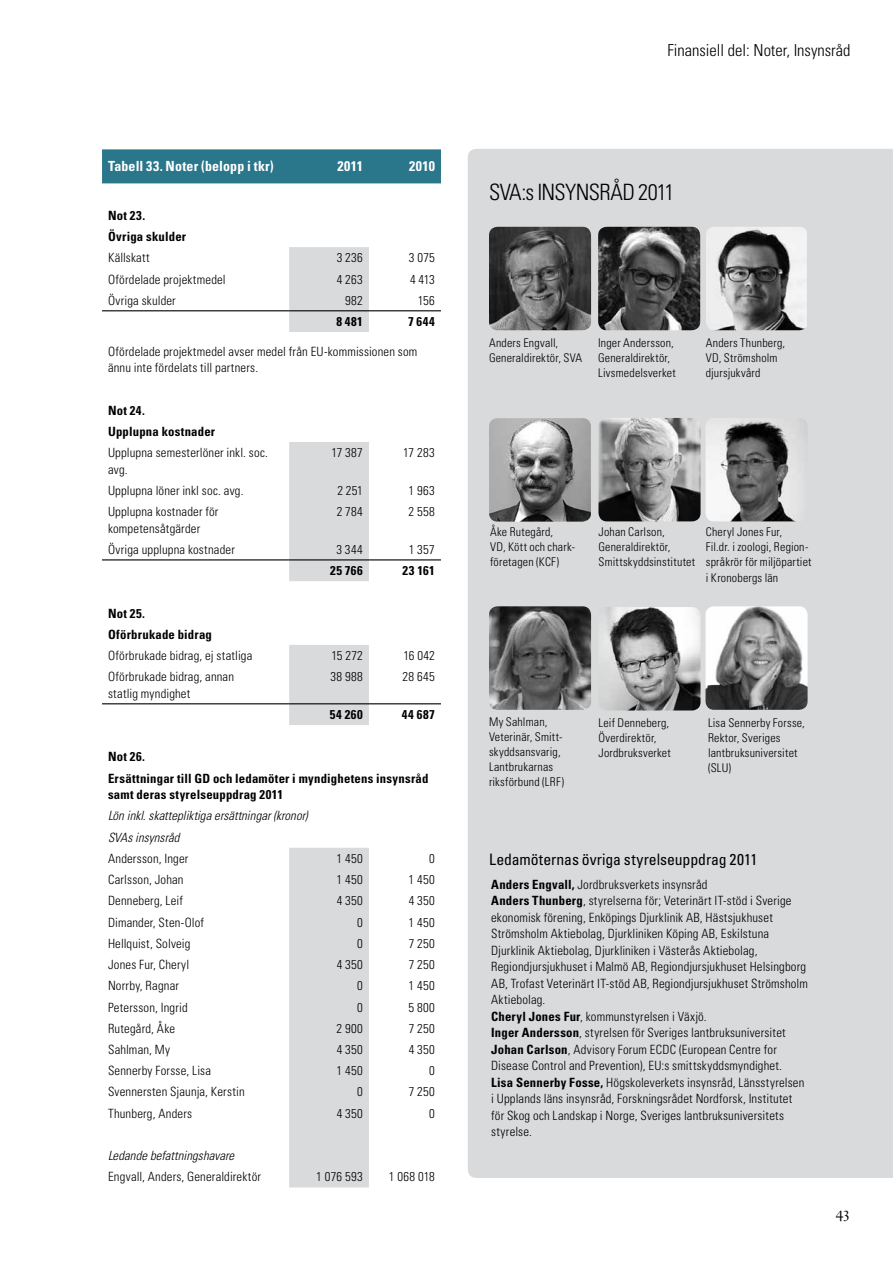
<style>
.page{position:relative;width:893px;height:1263px;background:#fff}
.page>*{position:absolute;margin:0;border:0;box-sizing:border-box;transform-origin:0 0}
.t1{font:300 condensed 22.5px "Univers LT Std";letter-spacing:-.03em;color:#000}
.t2{font:300 condensed 16.5px "Univers LT Std";color:#000}
.t3{font:condensed 15.75px "Univers LT Std";color:#000}
.t4{font:14.7px "Janson Text LT Std";color:#000}
.t5{font:700 condensed 13.95px "Univers LT Std";letter-spacing:.01em;color:#fff}
.t6{font:300 condensed 12.75px/16.5px "Univers LT Std";letter-spacing:.015em;color:#000}
.t7{font:700 condensed 12.75px/21.3px "Univers LT Std";letter-spacing:.02em;color:#000}
.t8{font:italic 300 condensed 12.75px/21.3px "Univers LT Std";letter-spacing:.005em;color:#000}
.t9{font:300 condensed 12px/15px "Univers LT Std";letter-spacing:.015em;color:#000}
.s1{font-weight:700}
</style>
<div class="page">
<div style="left:468px;top:149px;width:425px;height:1029px;background:#d9dadb"></div>
<img style="left:489px;top:227px;width:102px;height:103px">
<img style="left:489px;top:418px;width:102px;height:104px">
<img style="left:489px;top:606px;width:102px;height:104px">
<img style="left:598px;top:418px;width:103px;height:103px">
<img style="left:705px;top:418px;width:103px;height:103px">
<img style="left:706px;top:227px;width:101px;height:103px">
<img style="left:705px;top:606px;width:103px;height:104px">
<img style="left:598px;top:607px;width:103px;height:103px">
<img style="left:598px;top:227px;width:102px;height:103px">
<div style="left:102px;top:149px;width:339px;height:34px;background:#2a768b"></div>
<svg style="left:289px;top:247px;width:80px;height:940px;fill:#d9dadb"></svg>
<hr style="left:102px;top:310px;width:187px;height:1px;background:#000">
<hr style="left:289px;top:310px;width:80px;height:1px;background:#000">
<hr style="left:369px;top:310px;width:72px;height:1px;background:#000">
<hr style="left:102px;top:559px;width:187px;height:1px;background:#000">
<hr style="left:289px;top:559px;width:80px;height:1px;background:#000">
<hr style="left:369px;top:559px;width:72px;height:1px;background:#000">
<hr style="left:102px;top:703px;width:187px;height:1px;background:#000">
<hr style="left:289px;top:703px;width:80px;height:1px;background:#000">
<hr style="left:369px;top:703px;width:72px;height:1px;background:#000">
<p class="t5" style="left:108px;top:158px;width:167px">Tabell 33. Noter (belopp i tkr)</p>
<p class="t5" style="left:337px;top:158px;width:27px">2011</p>
<p class="t5" style="left:409px;top:158px;width:27px">2010</p>
<p class="t7" style="left:108px;top:205px;width:80px">Not 23.<br>Övriga skulder</p>
<p class="t6" style="left:108px;top:250px;width:43px">Källskatt</p>
<p class="t6" style="left:337px;top:250px;width:28px">3 236</p>
<p class="t6" style="left:409px;top:250px;width:28px">3 075</p>
<p class="t6" style="left:108px;top:271px;width:119px">Ofördelade projektmedel</p>
<p class="t6" style="left:337px;top:271px;width:28px">4 263</p>
<p class="t6" style="left:410px;top:271px;width:26px">4 413</p>
<p class="t6" style="left:108px;top:292px;width:69px">Övriga skulder</p>
<p class="t6" style="left:345px;top:292px;width:19px">982</p>
<p class="t6" style="left:418px;top:292px;width:19px">156</p>
<p class="t7" style="left:336px;top:311px;width:28px">8 481</p>
<p class="t7" style="left:408px;top:311px;width:28px">7 644</p>
<p class="t6" style="left:108px;top:343px;width:311px">Ofördelade projektmedel avser medel från EU-kommissionen som ännu inte fördelats till partners.</p>
<p class="t7" style="left:108px;top:399px;width:109px">Not 24.<br>Upplupna kostnader</p>
<p class="t6" style="left:108px;top:444px;width:161px">Upplupna semesterlöner inkl. soc. avg.</p>
<p class="t6" style="left:331px;top:444px;width:33px">17 387</p>
<p class="t6" style="left:403px;top:444px;width:33px">17 283</p>
<p class="t6" style="left:108px;top:482px;width:137px">Upplupna löner inkl soc. avg.</p>
<p class="t6" style="left:337px;top:482px;width:27px">2 251</p>
<p class="t6" style="left:409px;top:482px;width:28px">1 963</p>
<p class="t6" style="left:108px;top:503px;width:112px">Upplupna kostnader för kompetensåtgärder</p>
<p class="t6" style="left:337px;top:503px;width:28px">2 784</p>
<p class="t6" style="left:409px;top:503px;width:28px">2 558</p>
<p class="t6" style="left:108px;top:541px;width:128px">Övriga upplupna kostnader</p>
<p class="t6" style="left:336px;top:541px;width:28px">3 344</p>
<p class="t6" style="left:409px;top:541px;width:28px">1 357</p>
<p class="t7" style="left:330px;top:560px;width:34px">25 766</p>
<p class="t7" style="left:403px;top:560px;width:34px">23 161</p>
<p class="t7" style="left:108px;top:602px;width:105px">Not 25.<br>Oförbrukade bidrag</p>
<p class="t6" style="left:108px;top:647px;width:146px">Oförbrukade bidrag, ej statliga</p>
<p class="t6" style="left:332px;top:647px;width:33px">15 272</p>
<p class="t6" style="left:403px;top:647px;width:33px">16 042</p>
<p class="t6" style="left:108px;top:668px;width:128px">Oförbrukade bidrag, annan statlig myndighet</p>
<p class="t6" style="left:331px;top:668px;width:34px">38 988</p>
<p class="t6" style="left:402px;top:668px;width:34px">28 645</p>
<p class="t7" style="left:330px;top:704px;width:35px">54 260</p>
<p class="t7" style="left:402px;top:704px;width:34px">44 687</p>
<p class="t7" style="left:108px;top:746px;width:322px">Not 26.<br>Ersättningar till GD och ledamöter i myndighetens insynsråd</p>
<p class="t7" style="left:108px;top:784px;width:177px">samt deras styrelseuppdrag 2011</p>
<p class="t8" style="left:108px;top:805px;width:201px">Lön inkl. skattepliktiga ersättningar (kronor)<br>SVAs insynsråd</p>
<p class="t6" style="left:108px;top:850px;width:82px">Andersson, Inger</p>
<p class="t6" style="left:337px;top:850px;width:28px">1 450</p>
<p class="t6" style="left:429px;top:850px;width:7px">0</p>
<p class="t6" style="left:108px;top:871px;width:77px">Carlsson, Johan</p>
<p class="t6" style="left:337px;top:871px;width:28px">1 450</p>
<p class="t6" style="left:409px;top:871px;width:28px">1 450</p>
<p class="t6" style="left:108px;top:893px;width:77px">Denneberg, Leif</p>
<p class="t6" style="left:337px;top:893px;width:28px">4 350</p>
<p class="t6" style="left:409px;top:893px;width:28px">4 350</p>
<p class="t6" style="left:108px;top:914px;width:98px">Dimander, Sten-Olof</p>
<p class="t6" style="left:357px;top:914px;width:7px">0</p>
<p class="t6" style="left:409px;top:914px;width:28px">1 450</p>
<p class="t6" style="left:108px;top:935px;width:84px">Hellquist, Solveig</p>
<p class="t6" style="left:357px;top:935px;width:7px">0</p>
<p class="t6" style="left:409px;top:935px;width:28px">7 250</p>
<p class="t6" style="left:108px;top:956px;width:83px">Jones Fur, Cheryl</p>
<p class="t6" style="left:337px;top:956px;width:28px">4 350</p>
<p class="t6" style="left:409px;top:956px;width:28px">7 250</p>
<p class="t6" style="left:108px;top:977px;width:72px">Norrby, Ragnar</p>
<p class="t6" style="left:357px;top:977px;width:7px">0</p>
<p class="t6" style="left:409px;top:977px;width:28px">1 450</p>
<p class="t6" style="left:108px;top:999px;width:81px">Petersson, Ingrid</p>
<p class="t6" style="left:357px;top:999px;width:7px">0</p>
<p class="t6" style="left:409px;top:999px;width:28px">5 800</p>
<p class="t6" style="left:108px;top:1020px;width:69px">Rutegård, Åke</p>
<p class="t6" style="left:337px;top:1020px;width:28px">2 900</p>
<p class="t6" style="left:409px;top:1020px;width:28px">7 250</p>
<p class="t6" style="left:108px;top:1041px;width:64px">Sahlman, My</p>
<p class="t6" style="left:337px;top:1041px;width:28px">4 350</p>
<p class="t6" style="left:409px;top:1041px;width:28px">4 350</p>
<p class="t6" style="left:108px;top:1062px;width:105px">Sennerby Forsse, Lisa</p>
<p class="t6" style="left:336px;top:1062px;width:28px">1 450</p>
<p class="t6" style="left:429px;top:1062px;width:7px">0</p>
<p class="t6" style="left:108px;top:1084px;width:138px">Svennersten Sjaunja, Kerstin</p>
<p class="t6" style="left:357px;top:1084px;width:7px">0</p>
<p class="t6" style="left:409px;top:1084px;width:28px">7 250</p>
<p class="t6" style="left:108px;top:1105px;width:86px">Thunberg, Anders</p>
<p class="t6" style="left:337px;top:1105px;width:28px">4 350</p>
<p class="t6" style="left:429px;top:1105px;width:7px">0</p>
<p class="t8" style="left:108px;top:1145px;width:128px">Ledande befattningshavare</p>
<p class="t6" style="left:108px;top:1168px;width:155px">Engvall, Anders, Generaldirektör</p>
<p class="t6" style="left:316px;top:1168px;width:48px">1 076 593</p>
<p class="t6" style="left:389px;top:1168px;width:47px">1 068 018</p>
<p class="t2" style="left:667px;top:40px;width:184px">Finansiell del: Noter, Insynsråd</p>
<h1 class="t1" style="left:489px;top:178px;width:187px">SVA:s insynsråd 2011</h1>
<p class="t9" style="left:489px;top:335px;width:95px">Anders Engvall,<br>Generaldirektör, SVA</p>
<p class="t9" style="left:598px;top:335px;width:79px">Inger Andersson,<br>Generaldirektör,<br>Livsmedelsverket</p>
<p class="t9" style="left:706px;top:335px;width:81px">Anders Thunberg,<br>VD, Strömsholm djursjukvård</p>
<p class="t9" style="left:490px;top:525px;width:86px">Åke Rutegård,<br>VD, Kött och chark&shy;företagen (KCF)</p>
<p class="t9" style="left:598px;top:525px;width:98px">Johan Carlson,<br>Generaldirektör,<br>Smittskyddsinstitutet</p>
<p class="t9" style="left:706px;top:525px;width:107px">Cheryl Jones Fur,<br>Fil.dr. i zoologi, Region&shy;språkrör för miljöpartiet i Kronobergs län</p>
<p class="t9" style="left:489px;top:714px;width:77px">My Sahlman,<br>Veterinär, Smitt&shy;skyddsansvarig,<br>Lantbrukarnas riksförbund (LRF)</p>
<p class="t9" style="left:598px;top:715px;width:74px">Leif Denneberg,<br>Överdirektör,<br>Jordbruksverket</p>
<p class="t9" style="left:708px;top:715px;width:98px">Lisa Sennerby Forsse,<br>Rektor, Sveriges lantbruksuniversitet (SLU)</p>
<p class="t3" style="left:489px;top:850px;width:270px">Ledamöternas övriga styrelseuppdrag 2011</p>
<p class="t6" style="left:491px;top:876px;width:318px"><span class="s1">Anders Engvall,</span> Jordbruksverkets insynsråd<br><span class="s1">Anders Thunberg</span>, styrelserna för; Veterinärt IT-stöd i Sverige ekonomisk förening, Enköpings Djurklinik AB, Hästsjukhuset Strömsholm Aktiebolag, Djurkliniken Köping AB, Eskilstuna Djurklinik Aktiebolag, Djurkliniken i Västerås Aktiebolag, Regiondjursjukhuset i Malmö AB, Regiondjursjukhuset Helsingborg AB, Trofast Veterinärt IT-stöd AB, Regiondjursjukhuset Strömsholm Aktiebolag.<br><span class="s1">Cheryl Jones Fur</span>, kommunstyrelsen i Växjö.<br><span class="s1">Inger Andersson</span>, styrelsen för Sveriges lantbruksuniversitet <span class="s1">Johan Carlson</span>, Advisory Forum ECDC (European Centre for Disease Control and Prevention), EU:s smittskyddsmyndighet.<br><span class="s1">Lisa Sennerby Fosse,</span> Högskoleverkets insynsråd, Länsstyrelsen i Upplands läns insynsråd, Forskningsrådet Nordforsk, Institutet för Skog och Landskap i Norge, Sveriges lantbruksuniversitets styrelse.</p>
<p class="t4" style="left:836px;top:1206px;width:16px">43</p>
</div>
